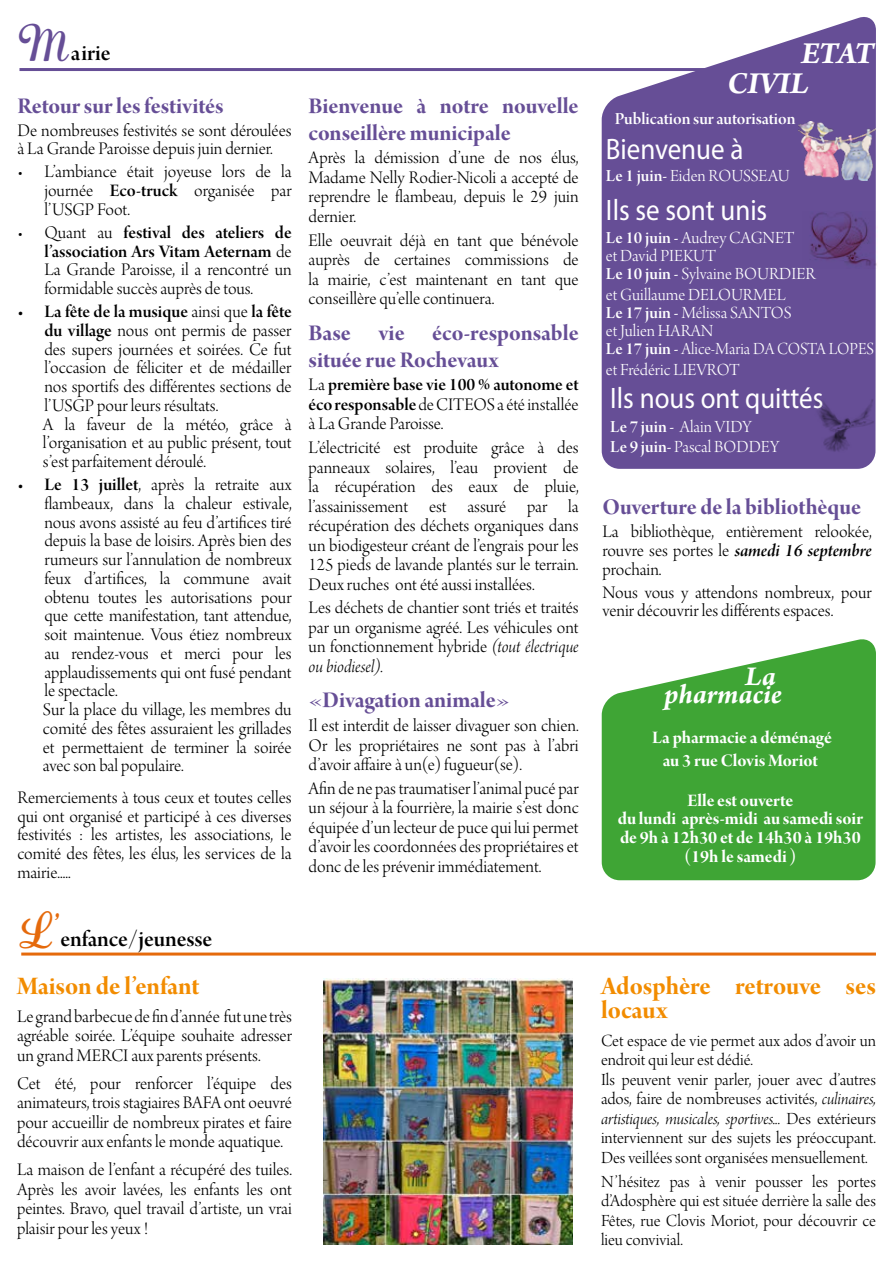
<style>
.page{position:relative;width:893px;height:1263px;background:#fff}
.page>*{position:absolute;margin:0;border:0;box-sizing:border-box;transform-origin:0 0}
.t1{font:italic 700 32.4px/30px "Arno Pro";color:#fff}
.t2{font:29.7px "Myriad Pro";color:#fff;scale:.91 1}
.t3{font:italic 700 28.8px "Arno Pro";letter-spacing:-.005em;color:#fff}
.t4{font:27px/24px "Arno Pro Bold Display";letter-spacing:-.005em;color:#f28c00}
.t5{font:24px/27px "Arno Pro Bold Display";letter-spacing:-.005em;color:#664e96}
.t6{font:24px "Arno Pro Smbd Display";letter-spacing:-.005em;color:#000}
.t7{font:18.75px/18.8px "Arno Pro Light Display";color:#000;text-align:justify}
.t8{font:18.75px/18.8px "Arno Pro Smbd Display";letter-spacing:-.005em;color:#000;text-align:right}
.t9{font:18.75px/18.8px "Arno Pro Bold Display";color:#fff;text-align:center}
.t10{font:18.75px "Arno Pro Light Italic Display";letter-spacing:-.005em;color:#000}
.t11{font:18px/19.5px "Arno Pro Light Display";color:#000}
.t12{font:18px/18px "Arno Pro Light Display";color:#fff}
.t13{font:18px "Arno Pro Light Italic Display";color:#000}
.t14{font:18px "Arno Pro Smbd Display";letter-spacing:-.005em;color:#fff}
.s1{font-family:"Adage Script JF";font-size:48px;color:#664e96}
.s2{font-family:"Arno Pro Smbd Display"}
.s3{font-family:"Arno Pro Light Display"}
.s4{font-family:"Adage Script JF";font-size:48px;color:#e56a0c}
.s5{font-family:"Arno Pro Light Italic Display"}
.s6{font-family:"Arno Pro Smbd Italic Display"}
</style>
<div class="page">
<hr style="left:19px;top:68px;width:691px;height:3px;background:#664e96">
<hr style="left:21px;top:952px;width:855px;height:3px;background:#e56a0c">
<img style="left:324px;top:979px;width:248px;height:265px">
<svg style="left:602px;top:17px;width:274px;height:452px;background:#755fa0"></svg>
<img style="left:798px;top:121px;width:77px;height:60px">
<svg style="left:602px;top:639px;width:274px;height:241px;background:#55af4c"></svg>
<img style="left:808px;top:394px;width:68px;height:60px">
<img style="left:803px;top:211px;width:74px;height:58px">
<p class="t6" style="left:18px;top:39px;width:94px"><span class="s1">M</span> airie</p>
<p class="t5" style="left:17px;top:93px;width:208px">Retour sur les festivités</p>
<p class="t7" style="left:17px;top:122px;width:276px">De nombreuses festivités se sont déroulées à La Grande Paroisse depuis juin dernier.</p>
<p class="t7" style="left:44px;top:164px;width:249px;text-indent:-27px">• L’ambiance était joyeuse lors de la journée <span class="s2">Eco-truck</span> organisée par l’USGP Foot.</p>
<p class="t8" style="left:17px;top:224px;width:276px"><span class="s3">• Quant au</span> festival des ateliers de l’association Ars Vitam Aeternam <span class="s3">de</span></p>
<p class="t7" style="left:44px;top:262px;width:249px">La Grande Paroisse, il a rencontré un formidable succès auprès de tous.</p>
<p class="t8" style="left:17px;top:303px;width:276px">• La fête de la musique <span class="s3">ainsi que</span> la fête</p>
<p class="t7" style="left:43px;top:322px;width:250px;text-align:left"><span class="s2">du village</span> nous ont permis de passer des supers journées et soirées. Ce fut l’occasion de féliciter et de médailler nos sportifs des différentes sections de l’USGP pour leurs résultats.<br>A la faveur de la météo, grâce à l’organisation et au public présent, tout s’est parfaitement déroulé.</p>
<p class="t7" style="left:43px;top:476px;width:250px;text-align:left;text-indent:-26px"><span class="s2">• Le 13 juillet</span>, après la retraite aux flambeaux, dans la chaleur estivale, nous avons assisté au feu d’artifices tiré depuis la base de loisirs. Après bien des rumeurs sur l’annulation de nombreux feux d’artifices, la commune avait obtenu toutes les autorisations pour que cette manifestation, tant attendue, soit maintenue. Vous étiez nombreux au rendez-vous et merci pour les applaudissements qui ont fusé pendant le spectacle.<br>Sur la place du village, les membres du comité des fêtes assuraient les grillades et permettaient de terminer la soirée avec son bal populaire.</p>
<p class="t7" style="left:17px;top:789px;width:276px">Remerciements à tous ceux et toutes celles qui ont organisé et participé à ces diverses festivités : les artistes, les associations, le comité des fêtes, les élus, les services de la mairie.....</p>
<p class="t6" style="left:19px;top:926px;width:195px"><span class="s4">L’</span>enfance/jeunesse</p>
<h3 class="t4" style="left:17px;top:975px;width:184px">Maison de l’enfant</h3>
<p class="t7" style="left:17px;top:1008px;width:276px;line-height:19.5px">Le grand barbecue de fin d’année fut une très agréable soirée. L’équipe souhaite adresser un grand MERCI aux parents présents.</p>
<p class="t7" style="left:17px;top:1075px;width:276px;line-height:19.5px">Cet été, pour renforcer l’équipe des animateurs, trois stagiaires BAFA ont oeuvré pour accueillir de nombreux pirates et faire découvrir aux enfants le monde aquatique.</p>
<p class="t7" style="left:17px;top:1161px;width:277px;line-height:19.5px">La maison de l’enfant a récupéré des tuiles.<br>Après les avoir lavées, les enfants les ont peintes. Bravo, quel travail d’artiste, un vrai plaisir pour les yeux !</p>
<p class="t5" style="left:309px;top:93px;width:271px">Bienvenue à notre nouvelle conseillère municipale</p>
<p class="t7" style="left:309px;top:149px;width:271px;line-height:19.5px">Après la démission d’une de nos élus, Madame Nelly Rodier-Nicoli a accepté de reprendre le flambeau, depuis le 29 juin dernier.</p>
<p class="t7" style="left:309px;top:232px;width:271px;line-height:19.5px">Elle oeuvrait déjà en tant que bénévole auprès de certaines commissions de la mairie, c’est maintenant en tant que conseillère qu’elle continuera.</p>
<p class="t5" style="left:309px;top:320px;width:272px">Base vie éco-responsable située rue Rochevaux</p>
<p class="t8" style="left:309px;top:376px;width:271px"><span class="s3">La</span> première base vie 100 % autonome et</p>
<p class="t7" style="left:309px;top:396px;width:272px;line-height:19.5px"><span class="s2">éco responsable</span> de CITEOS a été installée à La Grande Paroisse.</p>
<p class="t7" style="left:309px;top:439px;width:272px;line-height:19.5px">L’électricité est produite grâce à des panneaux solaires, l’eau provient de la récupération des eaux de pluie, l’assainissement est assuré par la récupération des déchets organiques dans un biodigesteur créant de l’engrais pour les 125 pieds de lavande plantés sur le terrain.<br>Deux ruches ont été aussi installées.</p>
<p class="t7" style="left:309px;top:599px;width:272px;line-height:19.5px">Les déchets de chantier sont triés et traités par un organisme agréé. Les véhicules ont un fonctionnement hybride <span class="s5">(tout électrique</span></p>
<p class="t10" style="left:309px;top:656px;width:76px">ou biodiesel).</p>
<p class="t5" style="left:309px;top:688px;width:203px">«Divagation animale»</p>
<p class="t7" style="left:309px;top:717px;width:272px;line-height:19.5px">Il est interdit de laisser divaguer son chien.<br>Or les propriétaires ne sont pas à l’abri d’avoir affaire à un(e) fugueur(se).</p>
<p class="t7" style="left:309px;top:780px;width:272px;line-height:19.5px">Afin de ne pas traumatiser l’animal pucé par un séjour à la fourrière, la mairie s’est donc équipée d’un lecteur de puce qui lui permet d’avoir les coordonnées des propriétaires et donc de les prévenir immédiatement.</p>
<h1 class="t1" style="left:727px;top:40px;width:149px;text-indent:74px">ETAT<br>CIVIL</h1>
<p class="t14" style="left:615px;top:109px;width:182px">Publication sur autorisation</p>
<h2 class="t2" style="left:606px;top:131px;width:153px">Bienvenue à</h2>
<p class="t12" style="left:606px;top:168px;width:185px"><span class="s2">Le 1 juin-</span> Eiden ROUSSEAU</p>
<h2 class="t2" style="left:606px;top:192px;width:179px">Ils se sont unis</h2>
<p class="t12" style="left:606px;top:229px;width:211px"><span class="s2">Le 10 juin -</span> Audrey CAGNET<br>et David PIEKUT<br><span class="s2">Le 10 juin -</span> Sylvaine BOURDIER</p>
<p class="t12" style="left:606px;top:286px;width:270px">et Guillaume DELOURMEL<br><span class="s2">Le 17 juin -</span> Mélissa SANTOS<br>et Julien HARAN<br><span class="s2">Le 17 juin -</span> Alice-Maria DA COSTA LOPES</p>
<p class="t12" style="left:606px;top:361px;width:136px">et Frédéric LIEVROT</p>
<h2 class="t2" style="left:610px;top:380px;width:236px">Ils nous ont quittés</h2>
<p class="t12" style="left:610px;top:418px;width:171px;line-height:19.5px"><span class="s2">Le 7 juin -</span> Alain VIDY<br><span class="s2">Le 9 juin-</span> Pascal BODDEY</p>
<p class="t5" style="left:602px;top:495px;width:260px">Ouverture de la bibliothèque</p>
<p class="t7" style="left:602px;top:523px;width:271px">La bibliothèque, entièrement relookée, rouvre ses portes le <span class="s6">samedi 16 septembre </span>prochain.</p>
<p class="t7" style="left:602px;top:584px;width:271px">Nous vous y attendons nombreux, pour venir découvrir les différents espaces.</p>
<h3 class="t3" style="left:745px;top:659px;width:32px">La</h3>
<h3 class="t3" style="left:664px;top:677px;width:119px">pharmacie</h3>
<p class="t9" style="left:652px;top:727px;width:181px;line-height:23px">La pharmacie a déménagé au 3 rue Clovis Moriot</p>
<p class="t9" style="left:618px;top:792px;width:247px">Elle est ouverte<br>du lundi après-midi au samedi soir de 9h à 12h30 et de 14h30 à 19h30 (19h le samedi )</p>
<h3 class="t4" style="left:601px;top:975px;width:276px">Adosphère retrouve ses locaux</h3>
<p class="t11" style="left:601px;top:1032px;width:277px">Cet espace de vie permet aux ados d’avoir un endroit qui leur est dédié.<br>Ils peuvent venir parler, jouer avec d’autres ados, faire de nombreuses activités, <span class="s5">culinaires,</span></p>
<p class="t13" style="left:601px;top:1108px;width:276px">artistiques, musicales, sportives... <span class="s3">Des extérieurs</span></p>
<p class="t11" style="left:601px;top:1129px;width:276px">interviennent sur des sujets les préoccupant.<br>Des veillées sont organisées mensuellement.</p>
<p class="t11" style="left:601px;top:1173px;width:276px;text-align:justify">N’hésitez pas à venir pousser les portes d’Adosphère qui est située derrière la salle des Fêtes, rue Clovis Moriot, pour découvrir ce lieu convivial.</p>
</div>
